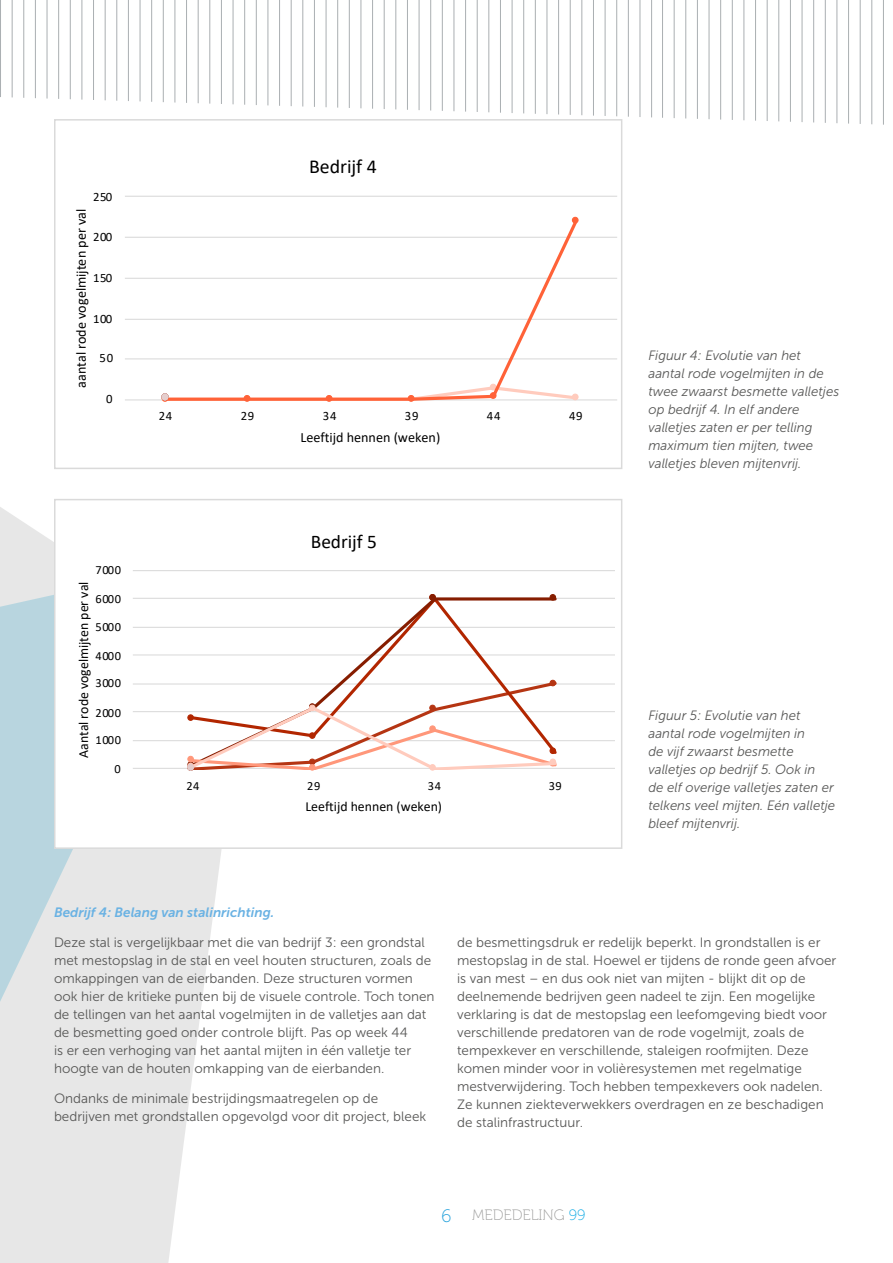
<style>
.page{position:relative;width:893px;height:1263px;background:#fff}
.page>*{position:absolute;margin:0;border:0;box-sizing:border-box;transform-origin:0 0}
.t1{font:19.8px "Calibri";color:#000}
.t2{font:19.35px "Calibri";color:#000}
.t3{font:18px "Museo 100";color:#21a0db}
.t4{font:15px "Museo 100";color:#9d9d9c}
.t5{font:15px "Museo 100";color:#18ade5}
.t6{font:14.1px "Calibri";color:#000}
.t7{font:13.8px "Calibri";color:#000}
.t8{font:13.5px/18px "Museo Sans 300";color:#575756}
.t9{font:italic 13.5px/18px "Museo Sans 300";color:#575756}
.t10{font:italic 13.5px "Museo Sans 700";color:#6ab2e3}
.t11{font:12.75px "Calibri";letter-spacing:.05em;color:#000}
.t12{font:12.45px "Calibri";letter-spacing:.05em;color:#000}
.s1{color:#18ade5}
</style>
<div class="page">
<svg style="left:0;top:507px;width:222px;height:756px;fill:#e7e7e7"></svg>
<svg style="left:0;top:560px;width:211px;height:480px;background:#d7e1e4"></svg>
<svg style="left:0;top:0;width:652px;height:125px"></svg>
<hr style="left:883px;top:0;width:1px;height:125px;background:#aaafb2">
<hr style="left:871px;top:0;width:1px;height:125px;background:#aaafb2">
<hr style="left:860px;top:0;width:1px;height:125px;background:#aaafb2">
<hr style="left:848px;top:0;width:1px;height:125px;background:#aaafb2">
<hr style="left:837px;top:0;width:1px;height:125px;background:#aaafb2">
<hr style="left:662px;top:0;width:1px;height:125px;background:#aaafb2">
<hr style="left:709px;top:0;width:1px;height:125px;background:#aaafb2">
<hr style="left:813px;top:0;width:1px;height:125px;background:#aaafb2">
<hr style="left:790px;top:0;width:1px;height:125px;background:#aaafb2">
<hr style="left:685px;top:0;width:1px;height:125px;background:#aaafb2">
<hr style="left:744px;top:0;width:1px;height:125px;background:#aaafb2">
<hr style="left:825px;top:0;width:1px;height:125px;background:#aaafb2">
<hr style="left:697px;top:0;width:1px;height:125px;background:#aaafb2">
<hr style="left:755px;top:0;width:1px;height:125px;background:#aaafb2">
<hr style="left:802px;top:0;width:1px;height:125px;background:#aaafb2">
<hr style="left:674px;top:0;width:1px;height:125px;background:#aaafb2">
<hr style="left:732px;top:0;width:1px;height:125px;background:#aaafb2">
<hr style="left:778px;top:0;width:1px;height:125px;background:#aaafb2">
<hr style="left:720px;top:0;width:1px;height:125px;background:#aaafb2">
<hr style="left:767px;top:0;width:1px;height:125px;background:#aaafb2">
<hr style="left:892px;top:0;width:1px;height:125px;background:#aaafb2">
<div style="left:54px;top:119px;width:568px;height:350px;border:2px solid #dadada"></div>
<div style="left:54px;top:499px;width:568px;height:350px;background:#fff;border:2px solid #dadada"></div>
<hr style="left:125px;top:358px;width:492px;height:1px;background:#d9d9d9">
<hr style="left:125px;top:319px;width:492px;height:1px;background:#d9d9d9">
<hr style="left:125px;top:278px;width:492px;height:1px;background:#d9d9d9">
<hr style="left:125px;top:237px;width:492px;height:1px;background:#d9d9d9">
<hr style="left:125px;top:196px;width:492px;height:1px;background:#d9d9d9">
<hr style="left:125px;top:399px;width:492px;height:1px;background:#d9d9d9">
<svg style="left:162px;top:219px;width:418px;height:182px"></svg>
<div style="left:162px;top:395px;width:6px;height:7px;border:1px solid #ff6238;border-radius:50%"></div>
<div style="left:244px;top:395px;width:6px;height:7px;border:1px solid #ff6238;border-radius:50%"></div>
<div style="left:326px;top:395px;width:6px;height:7px;border:1px solid #ff6238;border-radius:50%"></div>
<div style="left:408px;top:395px;width:6px;height:7px;border:1px solid #ff6238;border-radius:50%"></div>
<svg style="left:572px;top:217px;width:6px;height:6px"></svg>
<div style="left:572px;top:217px;width:7px;height:6px;border:1px solid #ff6238;border-radius:50%"></div>
<svg style="left:162px;top:384px;width:417px;height:17px"></svg>
<hr style="left:133px;top:740px;width:481px;height:1px;background:#d9d9d9">
<hr style="left:133px;top:711px;width:481px;height:1px;background:#d9d9d9">
<hr style="left:133px;top:683px;width:481px;height:1px;background:#d9d9d9">
<hr style="left:133px;top:654px;width:481px;height:1px;background:#d9d9d9">
<hr style="left:133px;top:627px;width:481px;height:1px;background:#d9d9d9">
<hr style="left:133px;top:598px;width:481px;height:1px;background:#d9d9d9">
<hr style="left:133px;top:570px;width:481px;height:1px;background:#d9d9d9">
<hr style="left:133px;top:768px;width:481px;height:1px;background:#d9d9d9">
<div style="left:187px;top:714px;width:7px;height:7px;border:1px solid #b22600;border-radius:50%"></div>
<svg style="left:189px;top:597px;width:369px;height:83px"></svg>
<div style="left:187px;top:761px;width:7px;height:7px;border:1px solid #861d00;border-radius:50%"></div>
<div style="left:429px;top:594px;width:7px;height:7px;border:1px solid #861d00;border-radius:50%"></div>
<svg style="left:550px;top:594px;width:6px;height:6px"></svg>
<div style="left:549px;top:594px;width:7px;height:7px;border:1px solid #861d00;border-radius:50%"></div>
<div style="left:187px;top:756px;width:7px;height:6px;border:1px solid #ff977a;border-radius:50%"></div>
<div style="left:309px;top:764px;width:7px;height:7px;border:1px solid #ff977a;border-radius:50%"></div>
<div style="left:187px;top:763px;width:7px;height:6px;border:1px solid #ffcbbd;border-radius:50%"></div>
<div style="left:429px;top:764px;width:7px;height:7px;border:1px solid #ffcbbd;border-radius:50%"></div>
<svg style="left:188px;top:680px;width:371px;height:90px"></svg>
<div style="left:187px;top:764px;width:7px;height:7px;border:1px solid #e4cbca;border-radius:50%"></div>
<p class="t11" style="left:93px;top:188px;width:21px">250</p>
<p class="t6" style="left:71px;top:388px;width:181px;rotate:-90deg">aantal rode vogelmijten per val</p>
<p class="t11" style="left:93px;top:228px;width:21px">200</p>
<p class="t11" style="left:93px;top:269px;width:21px">150</p>
<p class="t11" style="left:93px;top:310px;width:21px">100</p>
<p class="t11" style="left:100px;top:349px;width:15px">50</p>
<p class="t11" style="left:106px;top:390px;width:8px">0</p>
<p class="t12" style="left:96px;top:561px;width:27px">7000</p>
<p class="t7" style="left:74px;top:758px;width:178px;rotate:-90deg">Aantal rode vogelmijten per val</p>
<p class="t12" style="left:96px;top:590px;width:27px">6000</p>
<p class="t12" style="left:96px;top:618px;width:27px">5000</p>
<p class="t12" style="left:96px;top:647px;width:27px">4000</p>
<p class="t12" style="left:96px;top:675px;width:27px">3000</p>
<p class="t12" style="left:96px;top:704px;width:27px">2000</p>
<p class="t12" style="left:96px;top:731px;width:27px">1000</p>
<p class="t12" style="left:114px;top:760px;width:8px">0</p>
<h1 class="t1" style="left:309px;top:153px;width:69px">Bedrijf 4</h1>
<p class="t11" style="left:159px;top:407px;width:15px">24</p>
<p class="t11" style="left:241px;top:407px;width:15px">29</p>
<p class="t11" style="left:323px;top:407px;width:15px">34</p>
<p class="t11" style="left:405px;top:407px;width:15px">39</p>
<p class="t11" style="left:487px;top:407px;width:15px">44</p>
<p class="t11" style="left:569px;top:407px;width:15px">49</p>
<p class="t6" style="left:300px;top:427px;width:141px">Leeftijd hennen (weken)</p>
<h2 class="t2" style="left:311px;top:528px;width:68px">Bedrijf 5</h2>
<p class="t12" style="left:186px;top:777px;width:15px">24</p>
<p class="t12" style="left:307px;top:777px;width:15px">29</p>
<p class="t12" style="left:428px;top:777px;width:15px">34</p>
<p class="t12" style="left:549px;top:777px;width:15px">39</p>
<p class="t7" style="left:305px;top:796px;width:138px">Leeftijd hennen (weken)</p>
<p class="t9" style="left:648px;top:346px;width:192px">Figuur 4: Evolutie van het aantal rode vogelmijten in de twee zwaarst besmette valletjes op bedrijf 4. In elf andere valletjes zaten er per telling maximum tien mijten, twee valletjes bleven mijtenvrij.</p>
<p class="t9" style="left:648px;top:706px;width:188px">Figuur 5: Evolutie van het aantal rode vogelmijten in<br>de vijf zwaarst besmette valletjes op bedrijf 5. Ook in<br>de elf overige valletjes zaten er telkens veel mijten. Eén valletje bleef mijtenvrij.</p>
<p class="t10" style="left:54px;top:905px;width:222px">Bedrijf 4: Belang van stalinrichting.</p>
<p class="t8" style="left:54px;top:934px;width:382px">Deze stal is vergelijkbaar met die van bedrijf 3: een grondstal met mestopslag in de stal en veel houten structuren, zoals de omkappingen van de eierbanden. Deze structuren vormen ook hier de kritieke punten bij de visuele controle. Toch tonen de tellingen van het aantal vogelmijten in de valletjes aan dat de besmetting goed onder controle blijft. Pas op week 44<br>is er een verhoging van het aantal mijten in één valletje ter hoogte van de houten omkapping van de eierbanden.</p>
<p class="t8" style="left:54px;top:1090px;width:374px">Ondanks de minimale bestrijdingsmaatregelen op de bedrijven met grondstallen opgevolgd voor dit project, bleek</p>
<p class="t8" style="left:457px;top:934px;width:381px">de besmettingsdruk er redelijk beperkt. In grondstallen is er mestopslag in de stal. Hoewel er tijdens de ronde geen afvoer is van mest – en dus ook niet van mijten - blijkt dit op de deelnemende bedrijven geen nadeel te zijn. Een mogelijke verklaring is dat de mestopslag een leefomgeving biedt voor verschillende predatoren van de rode vogelmijt, zoals de tempexkever en verschillende, staleigen roofmijten. Deze komen minder voor in volièresystemen met regelmatige mestverwijdering. Toch hebben tempexkevers ook nadelen.<br>Ze kunnen ziekteverwekkers overdragen en ze beschadigen de stalinfrastructuur.</p>
<p class="t4" style="left:472px;top:1207px;width:115px">MEDEDELING <span class="s1">99</span></p>
<h3 class="t3" style="left:441px;top:1207px;width:11px">6</h3>
<p class="t5" style="left:577px;top:1207px;width:10px">8</p>
</div>
